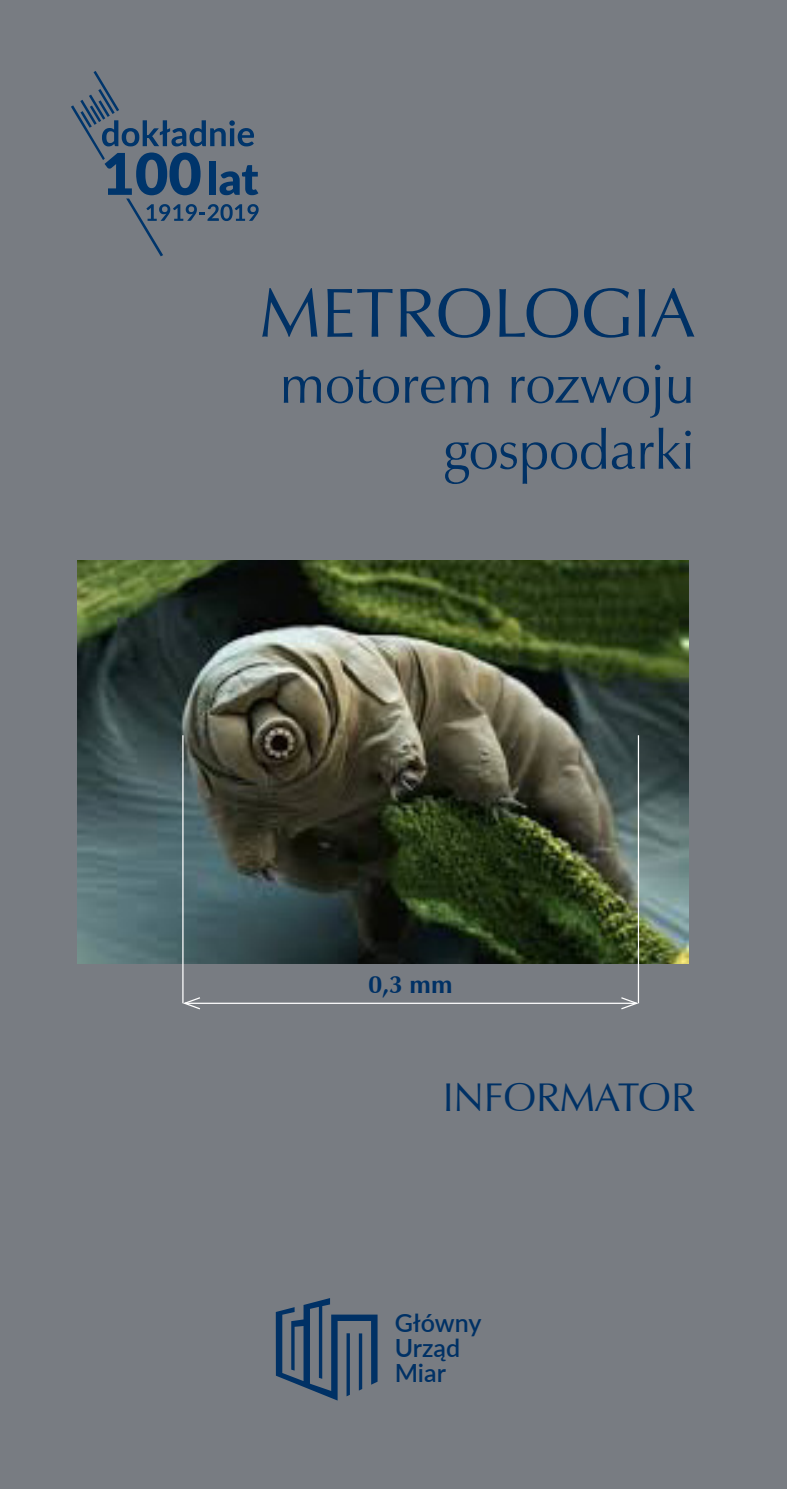
<style>
.page{position:relative;width:787px;height:1489px;background:#fff}
.page>*{position:absolute;margin:0;border:0;box-sizing:border-box;transform-origin:0 0}
.t1{font:70px "Zapf Humanist 601 L2";color:#003165}
.t2{font:55px/66px "Zapf Humanist 601 L2";color:#003165;text-align:right}
.t3{font:40px "Zapf Humanist 601 L2";color:#003165}
.t4{font:600 25px "Lato";color:#003165}
.t5{font:700 25px "Zapf Humanist 601 L2";color:#003165}
</style>
<div class="page">
<div style="left:0;top:0;width:787px;height:1488px;background:#787c82"></div>
<svg style="left:276px;top:1298px;width:101px;height:102px"></svg>
<img style="left:78px;top:560px;width:610px;height:403px">
<hr style="left:185px;top:1002px;width:451px;height:1px;background:#fff">
<svg style="left:182px;top:996px;width:19px;height:14px"></svg>
<svg style="left:620px;top:996px;width:20px;height:14px"></svg>
<hr style="left:182px;top:735px;width:1px;height:268px;background:#fff">
<hr style="left:638px;top:735px;width:1px;height:268px;background:#fff">
<svg style="left:71px;top:71px;width:188px;height:185px"></svg>
<p class="t1" style="left:260px;top:268px;width:436px">METROLOGIA</p>
<p class="t2" style="left:279px;top:350px;width:417px">motorem rozwoju gospodarki</p>
<p class="t5" style="left:368px;top:968px;width:86px">0,3 mm</p>
<p class="t3" style="left:443px;top:1071px;width:253px">INFORMATOR</p>
<p class="t4" style="left:395px;top:1304px;width:88px">Główny</p>
<p class="t4" style="left:395px;top:1329px;width:67px">Urząd</p>
<p class="t4" style="left:395px;top:1354px;width:53px">Miar</p>
</div>
